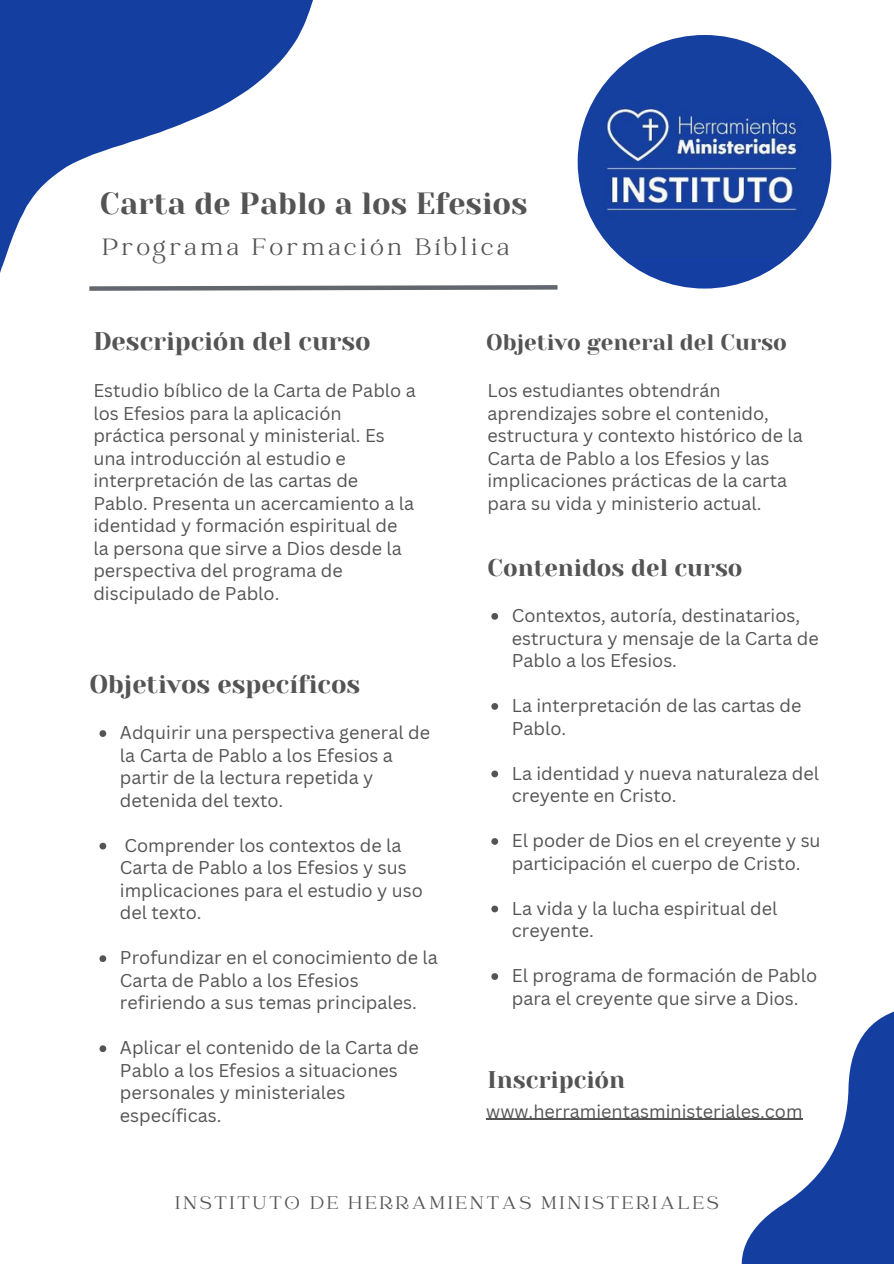
<style>
.page{position:relative;width:894px;height:1264px;background:#fff}
.page>*{position:absolute;margin:0;border:0;box-sizing:border-box;transform-origin:0 0}
.t1{font:30.6px "Yeseva One";color:#545454}
.t2{font:26.1px "Catchy Mager";letter-spacing:.135em;color:#545454}
.t3{font:25.5px "Yeseva One";color:#545454}
.t4{font:24px "Yeseva One";color:#545454}
.t5{font:22.5px "Yeseva One";color:#545454}
.t6{font:20.1px "Catchy Mager";letter-spacing:.135em;color:#545454}
.t7{font:18px/22.5px "Canva Sans";color:#545454}
</style>
<div class="page">
<svg style="left:0;top:0;width:313px;height:273px"></svg>
<svg style="left:89px;top:285px;width:469px;height:6px"></svg>
<svg style="left:730px;top:1012px;width:163px;height:251px"></svg>
<img style="left:577px;top:35px;width:254px;height:253px;border-radius:50%">
<svg style="left:99px;top:730px;width:7px;height:7px"></svg>
<svg style="left:99px;top:842px;width:7px;height:7px"></svg>
<svg style="left:99px;top:955px;width:7px;height:7px"></svg>
<svg style="left:99px;top:1045px;width:7px;height:7px"></svg>
<svg style="left:491px;top:613px;width:7px;height:6px"></svg>
<svg style="left:491px;top:703px;width:7px;height:6px"></svg>
<svg style="left:491px;top:770px;width:7px;height:7px"></svg>
<svg style="left:491px;top:838px;width:7px;height:6px"></svg>
<svg style="left:491px;top:905px;width:7px;height:7px"></svg>
<svg style="left:491px;top:973px;width:7px;height:6px"></svg>
<hr style="left:486px;top:1118px;width:316px;height:1px;background:#545454">
<h1 class="t1" style="left:100px;top:186px;width:429px">Carta de Pablo a los Efesios</h1>
<h2 class="t2" style="left:102px;top:234px;width:408px">Programa Formación Bíblica</h2>
<h3 class="t3" style="left:93px;top:326px;width:279px">Descripción del curso</h3>
<p class="t7" style="left:93px;top:379px;width:324px">Estudio bíblico de la Carta de Pablo a los Efesios para la aplicación práctica personal y ministerial. Es una introducción al estudio e interpretación de las cartas de<br>Pablo. Presenta un acercamiento a la identidad y formación espiritual de la persona que sirve a Dios desde la perspectiva del programa de discipulado de Pablo.</p>
<p class="t7" style="left:487px;top:379px;width:316px">Los estudiantes obtendrán aprendizajes sobre el contenido, estructura y contexto histórico de la Carta de Pablo a los Efesios y las implicaciones prácticas de la carta para su vida y ministerio actual.</p>
<p class="t5" style="left:486px;top:329px;width:302px">Objetivo general del Curso</p>
<h3 class="t4" style="left:487px;top:554px;width:256px">Contenidos del curso</h3>
<h3 class="t3" style="left:89px;top:670px;width:272px">Objetivos específicos</h3>
<p class="t7" style="left:120px;top:721px;width:311px">Adquirir una perspectiva general de la Carta de Pablo a los Efesios a partir de la lectura repetida y detenida del texto.</p>
<p class="t7" style="left:120px;top:833px;width:304px">Comprender los contextos de la<br>Carta de Pablo a los Efesios y sus implicaciones para el estudio y uso del texto.</p>
<p class="t7" style="left:120px;top:946px;width:319px">Profundizar en el conocimiento de la<br>Carta de Pablo a los Efesios refiriendo a sus temas principales.</p>
<p class="t7" style="left:120px;top:1036px;width:300px">Aplicar el contenido de la Carta de<br>Pablo a los Efesios a situaciones personales y ministeriales específicas.</p>
<p class="t7" style="left:511px;top:603px;width:308px">Contextos, autoría, destinatarios, estructura y mensaje de la Carta de<br>Pablo a los Efesios.</p>
<p class="t7" style="left:511px;top:693px;width:291px">La interpretación de las cartas de<br>Pablo.</p>
<p class="t7" style="left:511px;top:761px;width:308px">La identidad y nueva naturaleza del creyente en Cristo.</p>
<p class="t7" style="left:511px;top:828px;width:310px">El poder de Dios en el creyente y su participación el cuerpo de Cristo.</p>
<p class="t7" style="left:511px;top:896px;width:267px">La vida y la lucha espiritual del creyente.</p>
<p class="t7" style="left:511px;top:963px;width:307px">El programa de formación de Pablo para el creyente que sirve a Dios.</p>
<h3 class="t4" style="left:487px;top:1066px;width:139px">Inscripción</h3>
<p class="t7" style="left:486px;top:1099px;width:318px">www.herramientasministeriales.com</p>
<p class="t6" style="left:175px;top:1192px;width:544px">INSTITUTO DE HERRAMIENTAS MINISTERIALES</p>
</div>
